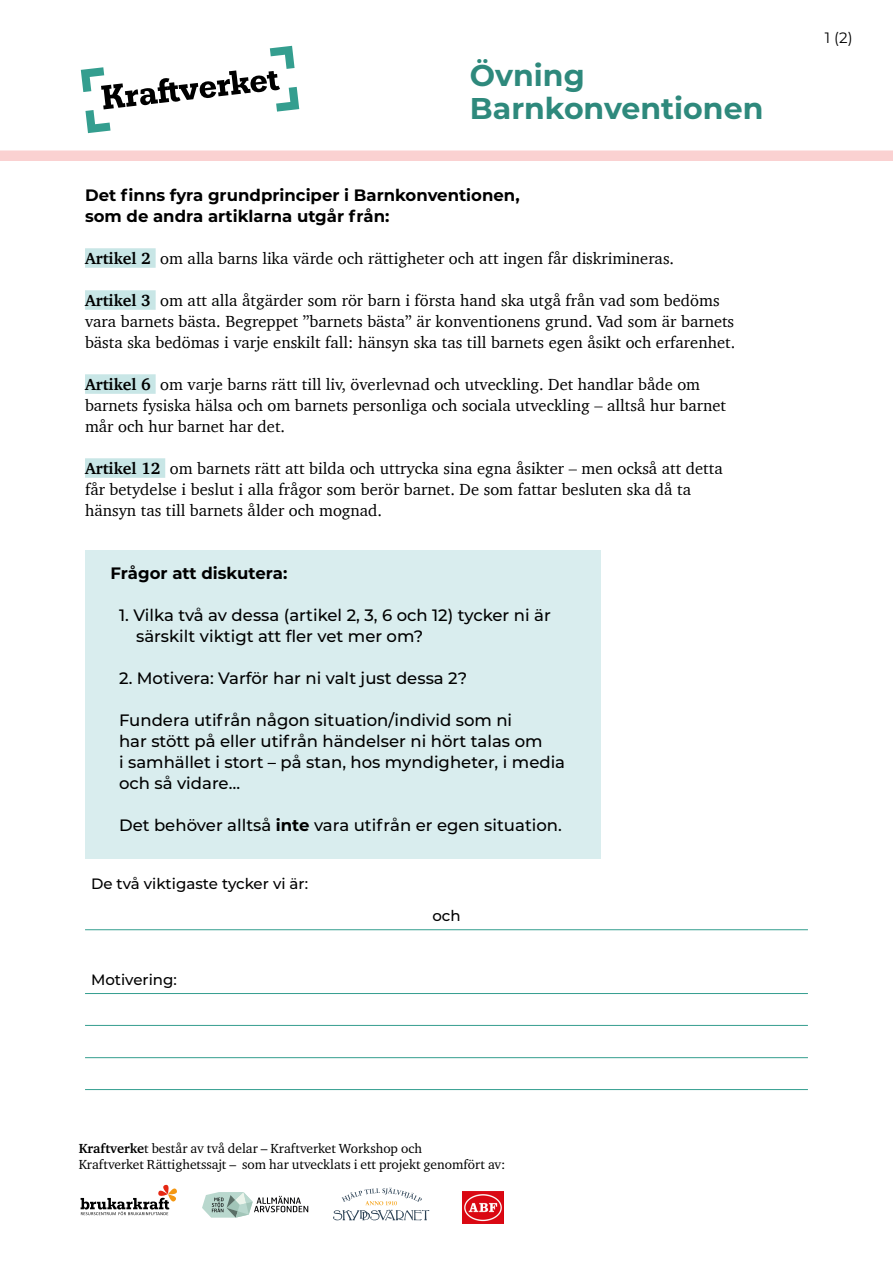
<style>
.page{position:relative;width:893px;height:1263px;background:#fff}
.page>*{position:absolute;margin:0;border:0;box-sizing:border-box;transform-origin:0 0}
.H1_Rubrik_DEL_1{font:700 30px/33px "Montserrat";color:#2e897c}
.Stödmaterial_brödtext{font:16.5px/21px "Charter";color:#000}
.Övningstext_i_ruta{font:500 16.5px/21px "Montserrat";color:#000}
.Stödmaterial_övning_punkter{font:500 16.5px/21px "Montserrat";color:#000}
.StödmaterialRubrik_övningsruta{font:700 16.5px/21px "Montserrat";color:#000}
.Stödmaterial_rubrik_övning{font:700 16.5px "Montserrat";color:#000}
.t1{font:500 15px "Montserrat";color:#000}
.t2{font:15px "Montserrat";color:#000}
.t3{font:13.5px/15.6px "Charter ITC Pro";color:#000}
.s1{font-weight:700}
</style>
<div class="page">
<div style="left:85px;top:550px;width:516px;height:309px;background:#d9edee"></div>
<svg style="left:81px;top:46px;width:218px;height:87px"></svg>
<div style="left:0;top:150px;width:893px;height:11px;background:#fad1d1"></div>
<div style="left:85px;top:248px;width:71px;height:20px;background:#c8e6e6"></div>
<div style="left:85px;top:290px;width:71px;height:20px;background:#c8e6e6"></div>
<div style="left:85px;top:374px;width:71px;height:20px;background:#c8e6e6"></div>
<div style="left:85px;top:458px;width:80px;height:20px;background:#c8e6e6"></div>
<svg style="left:202px;top:1192px;width:106px;height:26px"></svg>
<svg style="left:81px;top:1184px;width:96px;height:31px"></svg>
<svg style="left:333px;top:1187px;width:96px;height:33px"></svg>
<img style="left:462px;top:1192px;width:41px;height:31px">
<hr style="left:85px;top:929px;width:723px;height:1px;background:#349e8f">
<hr style="left:85px;top:993px;width:723px;height:1px;background:#349e8f">
<hr style="left:85px;top:1025px;width:723px;height:1px;background:#349e8f">
<hr style="left:85px;top:1057px;width:723px;height:1px;background:#349e8f">
<hr style="left:85px;top:1089px;width:723px;height:1px;background:#349e8f">
<h1 class="H1_Rubrik_DEL_1" style="left:470px;top:57px;width:295px">Övning<br>Barnkonventionen</h1>
<p class="StödmaterialRubrik_övningsruta" style="left:85px;top:184px;width:436px">Det finns fyra grundprinciper i Barnkonventionen, som de andra artiklarna utgår från:</p>
<p class="Stödmaterial_brödtext" style="left:85px;top:248px;width:591px"><span class="s1">Artikel 2</span> om alla barns lika värde och rättigheter och att ingen får diskrimineras.</p>
<p class="Stödmaterial_brödtext" style="left:85px;top:290px;width:652px"><span class="s1">Artikel 3</span> om att alla åtgärder som rör barn i första hand ska utgå från vad som bedöms vara barnets bästa. Begreppet ”barnets bästa” är konventionens grund. Vad som är barnets bästa ska bedömas i varje enskilt fall: hänsyn ska tas till barnets egen åsikt och erfarenhet.</p>
<p class="Stödmaterial_brödtext" style="left:85px;top:374px;width:643px"><span class="s1">Artikel 6</span> om varje barns rätt till liv, överlevnad och utveckling. Det handlar både om barnets fysiska hälsa och om barnets personliga och sociala utveckling – alltså hur barnet mår och hur barnet har det.</p>
<p class="Stödmaterial_brödtext" style="left:85px;top:458px;width:639px"><span class="s1">Artikel 12</span> om barnets rätt att bilda och uttrycka sina egna åsikter – men också att detta får betydelse i beslut i alla frågor som berör barnet. De som fattar besluten ska då ta hänsyn tas till barnets ålder och mognad.</p>
<p class="Stödmaterial_rubrik_övning" style="left:111px;top:561px;width:178px">Frågor att diskutera:</p>
<p class="Stödmaterial_övning_punkter" style="left:136px;top:604px;width:416px;text-indent:-17px">1. Vilka två av dessa (artikel 2, 3, 6 och 12) tycker ni är särskilt viktigt att fler vet mer om?</p>
<p class="Stödmaterial_övning_punkter" style="left:119px;top:667px;width:350px">2. Motivera: Varför har ni valt just dessa 2?</p>
<p class="Övningstext_i_ruta" style="left:119px;top:709px;width:448px">Fundera utifrån någon situation/individ som ni<br>har stött på eller utifrån händelser ni hört talas om<br>i samhället i stort – på stan, hos myndigheter, i media och så vidare…</p>
<p class="Övningstext_i_ruta" style="left:119px;top:814px;width:444px">Det behöver alltså <span class="s1">inte</span> vara utifrån er egen situation.</p>
<p class="t1" style="left:91px;top:873px;width:219px">De två viktigaste tycker vi är:</p>
<p class="t1" style="left:91px;top:969px;width:87px">Motivering:</p>
<p class="t1" style="left:432px;top:905px;width:30px">och</p>
<p class="t3" style="left:79px;top:1141px;width:428px"><span class="s1">Kraftverke</span>t består av två delar – Kraftverket Workshop och<br>Kraftverket Rättighetssajt – som har utvecklats i ett projekt genomfört av:</p>
<p class="t2" style="left:825px;top:28px;width:29px">1 (2)</p>
</div>
